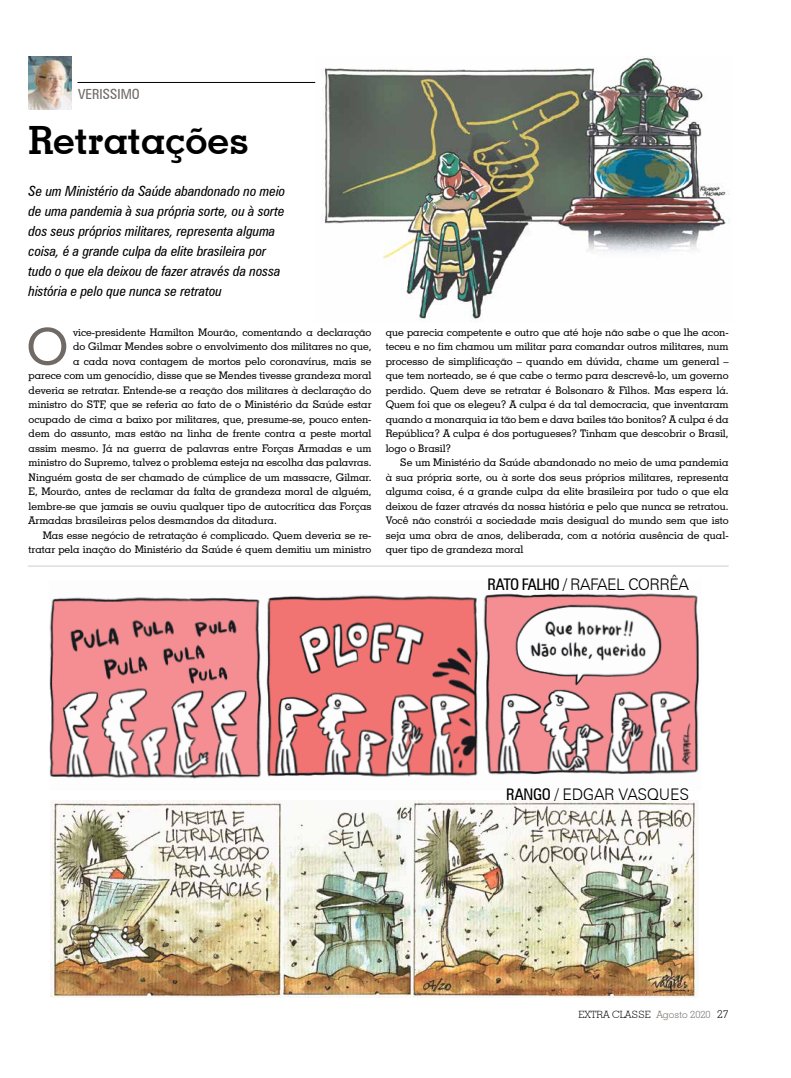
<style>
.page{position:relative;width:791px;height:1078px;background:#fff}
.page>*{position:absolute;margin:0;border:0;box-sizing:border-box;transform-origin:0 0}
.t1{font:500 50.8px "Geometric Slab 703 BT";color:#6f6a66}
.t2{font:700 39px "Geometric Slab 703 BT";color:#000}
.t3{font:300 16px "Zurich BT";letter-spacing:-.04em;color:#000}
.t4{font:300 16px "Zurich BT";letter-spacing:-.02em;color:#000}
.t5{font:italic condensed 14px/20px "Zurich BT";color:#000}
.t6{font:condensed 14px "Zurich BT";color:#6f6a66}
.t7{font:500 10.5px/14.5px "Geometric Slab 703 BT";color:#000;text-align:justify}
.t8{font:300 10px "Geometric Slab 703 BT";color:#000}
.s1{font-weight:400;font-stretch:condensed}
.s2{color:#6f6a66}
.s3{font-size:11px}
</style>
<div class="page">
<img style="left:315px;top:57px;width:415px;height:264px">
<hr style="left:77px;top:82px;width:238px;height:1px;background:#000">
<hr style="left:28px;top:565px;width:701px;height:1px;background:#cecdcd">
<img style="left:29px;top:57px;width:42px;height:52px">
<img style="left:49px;top:593px;width:650px;height:186px">
<img style="left:50px;top:800px;width:646px;height:196px">
<h3 class="t6" style="left:78px;top:85px;width:63px">VERISSIMO</h3>
<h2 class="t2" style="left:29px;top:116px;width:222px">Retratações</h2>
<p class="t5" style="left:29px;top:181px;width:258px">Se um Ministério da Saúde abandonado no meio de uma pandemia à sua própria sorte, ou à sorte dos seus próprios militares, representa alguma coisa, é a grande culpa da elite brasileira por tudo o que ela deixou de fazer através da nossa história e pelo que nunca se retratou</p>
<h1 class="t1" style="left:27px;top:315px;width:43px">O</h1>
<p class="t7" style="left:73px;top:324px;width:300px">vice-presidente Hamilton Mourão, comentando a declaração</p>
<p class="t7" style="left:73px;top:339px;width:300px">do Gilmar Mendes sobre o envolvimento dos militares no que,</p>
<p class="t7" style="left:73px;top:353px;width:300px">a cada nova contagem de mortos pelo coronavírus, mais se</p>
<p class="t7" style="left:29px;top:368px;width:344px">parece com um genocídio, disse que se Mendes tivesse grandeza moral</p>
<p class="t7" style="left:29px;top:382px;width:344px">deveria se retratar. Entende-se a reação dos militares à declaração do</p>
<p class="t7" style="left:29px;top:397px;width:344px">ministro do STF, que se referia ao fato de o Ministério da Saúde estar</p>
<p class="t7" style="left:29px;top:411px;width:344px">ocupado de cima a baixo por militares, que, presume-se, pouco enten-</p>
<p class="t7" style="left:29px;top:426px;width:344px">dem do assunto, mas estão na linha de frente contra a peste mortal</p>
<p class="t7" style="left:29px;top:440px;width:344px">assim mesmo. Já na guerra de palavras entre Forças Armadas e um</p>
<p class="t7" style="left:29px;top:455px;width:344px">ministro do Supremo, talvez o problema esteja na escolha das palavras.</p>
<p class="t7" style="left:29px;top:469px;width:344px">Ninguém gosta de ser chamado de cúmplice de um massacre, Gilmar.</p>
<p class="t7" style="left:29px;top:484px;width:344px">E, Mourão, antes de reclamar da falta de grandeza moral de alguém,</p>
<p class="t7" style="left:29px;top:498px;width:344px">lembre-se que jamais se ouviu qualquer tipo de autocrítica das Forças</p>
<p class="t7" style="left:29px;top:513px;width:250px">Armadas brasileiras pelos desmandos da ditadura.</p>
<p class="t7" style="left:43px;top:527px;width:330px">Mas esse negócio de retratação é complicado. Quem deveria se re-</p>
<p class="t7" style="left:29px;top:542px;width:344px">tratar pela inação do Ministério da Saúde é quem demitiu um ministro</p>
<p class="t7" style="left:386px;top:324px;width:344px">que parecia competente e outro que até hoje não sabe o que lhe acon&shy;teceu e no fim chamou um militar para comandar outros militares, num processo de simplificação – quando em dúvida, chame um general – que tem norteado, se é que cabe o termo para descrevê-lo, um governo perdido. Quem deve se retratar é Bolsonaro &amp; Filhos. Mas espera lá.<br>Quem foi que os elegeu? A culpa é da tal democracia, que inventaram quando a monarquia ia tão bem e dava bailes tão bonitos? A culpa é da República? A culpa é dos portugueses? Tinham que descobrir o Brasil, logo o Brasil?</p>
<p class="t7" style="left:386px;top:455px;width:344px;text-indent:14px">Se um Ministério da Saúde abandonado no meio de uma pandemia à sua própria sorte, ou à sorte dos seus próprios militares, representa alguma coisa, é a grande culpa da elite brasileira por tudo o que ela deixou de fazer através da nossa história e pelo que nunca se retratou.<br>Você não constrói a sociedade mais desigual do mundo sem que isto seja uma obra de anos, deliberada, com a notória ausência de qual&shy;quer tipo de grandeza moral</p>
<h3 class="t3" style="left:487px;top:574px;width:203px"><span class="s1">RATO FALHO</span> / RAFAEL CORRÊA</h3>
<h3 class="t4" style="left:506px;top:784px;width:184px"><span class="s1">RANGO</span> / EDGAR VASQUES</h3>
<p class="t8" style="left:578px;top:1007px;width:151px">EXTRA CLASSE <span class="s2">Agosto 2020</span> <span class="s3">27</span></p>
</div>
